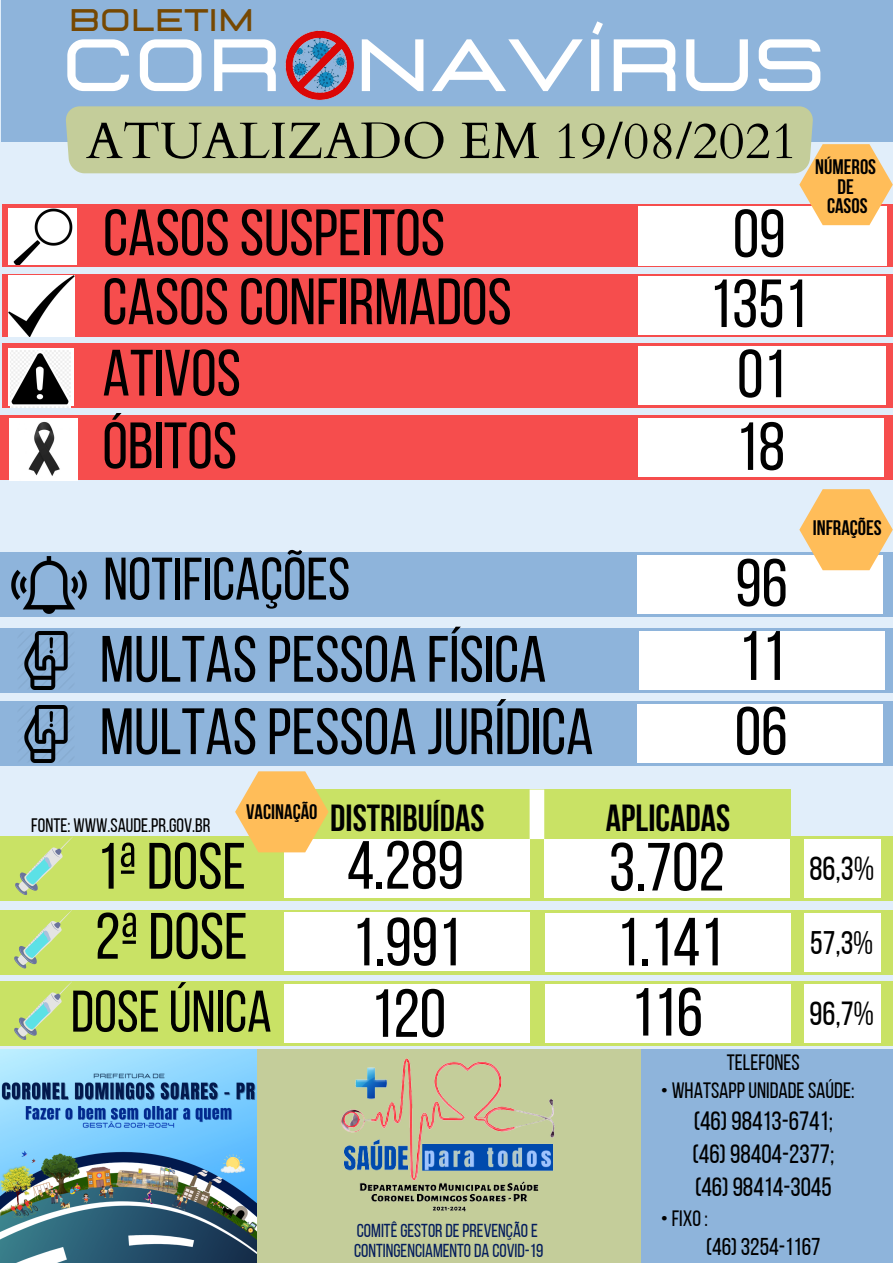
<style>
.page{position:relative;width:893px;height:1263px;background:#e1eefa}
.page>*{position:absolute;margin:0;border:0;box-sizing:border-box;transform-origin:0 0}
.t1{font:700 73.88px "Lastica";color:#fff}
.t2{font:69.82px "Bebas Neue";color:#000}
.t3{font:67.88px "Bebas Neue";color:#000}
.t4{font:67.65px "Bebas Neue";color:#000}
.t5{font:67.12px "Bebas Neue";color:#000}
.t6{font:65.32px "Bebas Neue";color:#000}
.t7{font:59.85px "Bebas Neue";color:#000}
.t8{font:58.57px "Bebas Neue";color:#000}
.t9{font:51.3px "Cardo";color:#000}
.t10{font:700 37.58px "Bebas Neue";color:#000}
.t11{font:33.38px "Bebas Neue";color:#000}
.t12{font:32.62px "Bebas Neue";color:#000}
.t13{font:700 31.12px "Lastica";color:#764802}
.t14{font:26.4px "Bebas Neue";color:#000}
.t15{font:24.3px "Bebas Neue";color:#000}
.t16{font:22.2px "Bebas Neue";color:#000}
.t17{font:700 20.92px "Bebas Neue";color:#000}
.t18{font:19.5px "Bebas Neue";color:#000}
.t19{font:18.75px "Bebas Neue";color:#041d5c}
</style>
<div class="page">
<div style="left:1px;top:0;width:892px;height:142px;background:#8eb4db"></div>
<div style="left:66px;top:106px;width:747px;height:67px;background:#c4cd9a"></div>
<div style="left:2px;top:204px;width:891px;height:63px;background:#f64d4d"></div>
<div style="left:8px;top:208px;width:68px;height:57px;background:#fff"></div>
<img style="left:13px;top:208px;width:60px;height:56px">
<div style="left:638px;top:206px;width:248px;height:59px;background:#fff"></div>
<div style="left:2px;top:344px;width:891px;height:64px;background:#f64d4d"></div>
<div style="left:235px;top:1049px;width:429px;height:214px;background:#c4cd9a"></div>
<div style="left:642px;top:1049px;width:251px;height:214px;background:#8eb4db"></div>
<div style="left:2px;top:274px;width:891px;height:63px;background:#f64d4d"></div>
<div style="left:638px;top:276px;width:247px;height:59px;background:#fff"></div>
<img style="left:8px;top:275px;width:66px;height:62px">
<div style="left:0;top:415px;width:893px;height:65px;background:#f64d4d"></div>
<img style="left:9px;top:418px;width:68px;height:63px">
<div style="left:9px;top:348px;width:65px;height:57px;background:#fff"></div>
<div style="left:638px;top:418px;width:245px;height:59px;background:#fff"></div>
<div style="left:638px;top:346px;width:247px;height:58px;background:#fff"></div>
<img style="left:11px;top:350px;width:59px;height:57px">
<img style="left:1px;top:1049px;width:255px;height:214px">
<img style="left:341px;top:1058px;width:214px;height:154px">
<div style="left:0;top:553px;width:893px;height:64px;background:#8eb4db"></div>
<div style="left:637px;top:555px;width:246px;height:59px;background:#fff"></div>
<div style="left:1px;top:628px;width:892px;height:64px;background:#8eb4db"></div>
<div style="left:639px;top:631px;width:245px;height:59px;background:#fff"></div>
<div style="left:0;top:702px;width:893px;height:64px;background:#8eb4db"></div>
<div style="left:637px;top:705px;width:246px;height:58px;background:#fff"></div>
<img style="left:0;top:552px;width:121px;height:62px">
<img style="left:20px;top:632px;width:51px;height:57px">
<img style="left:22px;top:705px;width:50px;height:58px">
<svg style="left:799px;top:144px;width:94px;height:81px"></svg>
<img style="left:285px;top:31px;width:69px;height:69px">
<svg style="left:799px;top:489px;width:94px;height:81px"></svg>
<div style="left:282px;top:789px;width:509px;height:65px;background:#c9e265"></div>
<div style="left:0;top:836px;width:893px;height:65px;background:#c9e265"></div>
<div style="left:285px;top:839px;width:245px;height:58px;background:#fff"></div>
<div style="left:0;top:910px;width:893px;height:64px;background:#c9e265"></div>
<div style="left:285px;top:912px;width:245px;height:59px;background:#fff"></div>
<svg style="left:15px;top:836px;width:58px;height:59px"></svg>
<svg style="left:14px;top:910px;width:58px;height:58px"></svg>
<div style="left:544px;top:839px;width:245px;height:58px;background:#fff"></div>
<div style="left:545px;top:913px;width:246px;height:58px;background:#fff"></div>
<div style="left:804px;top:839px;width:76px;height:58px;background:#fff"></div>
<div style="left:804px;top:913px;width:76px;height:58px;background:#fff"></div>
<div style="left:0;top:981px;width:893px;height:65px;background:#c9e265"></div>
<div style="left:285px;top:984px;width:245px;height:58px;background:#fff"></div>
<svg style="left:14px;top:981px;width:58px;height:59px"></svg>
<div style="left:545px;top:984px;width:246px;height:59px;background:#fff"></div>
<div style="left:804px;top:984px;width:76px;height:59px;background:#fff"></div>
<svg style="left:235px;top:771px;width:93px;height:81px"></svg>
<div style="left:529px;top:789px;width:15px;height:50px;background:#fff"></div>
<p class="t13" style="left:69px;top:5px;width:187px">BOLETIM</p>
<p class="t1" style="left:62px;top:29px;width:765px">COR NAVÍRUS</p>
<p class="t9" style="left:86px;top:107px;width:712px">ATUALIZADO EM 19/08/2021</p>
<p class="t6" style="left:103px;top:206px;width:343px">CASOSSUSPEITOS</p>
<p class="t4" style="left:733px;top:206px;width:54px">09</p>
<p class="t3" style="left:709px;top:276px;width:100px">1351</p>
<p class="t6" style="left:102px;top:275px;width:411px">CASOSCONFIRMADOS</p>
<p class="t6" style="left:102px;top:346px;width:140px">ATIVOS</p>
<p class="t3" style="left:737px;top:346px;width:51px">01</p>
<p class="t6" style="left:102px;top:419px;width:136px">ÓBITOS</p>
<p class="t3" style="left:735px;top:419px;width:51px">18</p>
<p class="t17" style="left:815px;top:158px;width:62px">NÚMEROS</p>
<p class="t17" style="left:837px;top:178px;width:18px">DE</p>
<p class="t17" style="left:827px;top:198px;width:42px">CASOS</p>
<p class="t7" style="left:103px;top:555px;width:248px">NOTIFICAÇÕES</p>
<p class="t5" style="left:735px;top:556px;width:54px">96</p>
<p class="t6" style="left:100px;top:633px;width:448px">MULTASPESSOA FÍSICA</p>
<p class="t2" style="left:738px;top:627px;width:49px">11</p>
<p class="t6" style="left:100px;top:705px;width:495px">MULTASPESSOA JURÍDICA</p>
<p class="t3" style="left:735px;top:704px;width:54px">06</p>
<p class="t18" style="left:31px;top:817px;width:181px">FONTE: WWW.SAUDE.PR.GOV.BR</p>
<p class="t17" style="left:246px;top:803px;width:73px">VACINAÇÃO</p>
<p class="t10" style="left:330px;top:803px;width:156px">DISTRIBUÍDAS</p>
<p class="t10" style="left:606px;top:803px;width:126px">APLICADAS</p>
<p class="t6" style="left:97px;top:840px;width:151px">1ªDOSE</p>
<p class="t3" style="left:347px;top:838px;width:118px">4.289</p>
<p class="t3" style="left:609px;top:839px;width:117px">3.702</p>
<p class="t6" style="left:95px;top:910px;width:154px">2ªDOSE</p>
<p class="t3" style="left:352px;top:914px;width:111px">1.991</p>
<p class="t3" style="left:616px;top:914px;width:108px">1.141</p>
<p class="t8" style="left:71px;top:988px;width:202px">DOSEÚNICA</p>
<p class="t3" style="left:370px;top:986px;width:77px">120</p>
<p class="t3" style="left:630px;top:985px;width:74px">116</p>
<p class="t17" style="left:813px;top:519px;width:70px">INFRAÇÕES</p>
<p class="t11" style="left:809px;top:855px;width:66px">86,3%</p>
<p class="t12" style="left:810px;top:929px;width:65px">57,3%</p>
<p class="t11" style="left:809px;top:1000px;width:66px">96,7%</p>
<p class="t19" style="left:357px;top:1222px;width:182px">COMITÊGESTORDEPREVENÇÃOE</p>
<p class="t19" style="left:354px;top:1243px;width:191px">CONTINGENCIAMENTODA COVID-19</p>
<p class="t16" style="left:727px;top:1053px;width:74px">TELEFONES</p>
<p class="t16" style="left:661px;top:1081px;width:195px">• WHATSAPPUNIDADESAÚDE:</p>
<p class="t14" style="left:693px;top:1110px;width:141px">(46)98413-6741;</p>
<p class="t14" style="left:692px;top:1143px;width:143px">(46)98404-2377;</p>
<p class="t14" style="left:695px;top:1176px;width:138px">(46)98414-3045</p>
<p class="t16" style="left:661px;top:1209px;width:48px">•FIXO:</p>
<p class="t15" style="left:706px;top:1237px;width:116px">(46)3254-1167</p>
</div>
